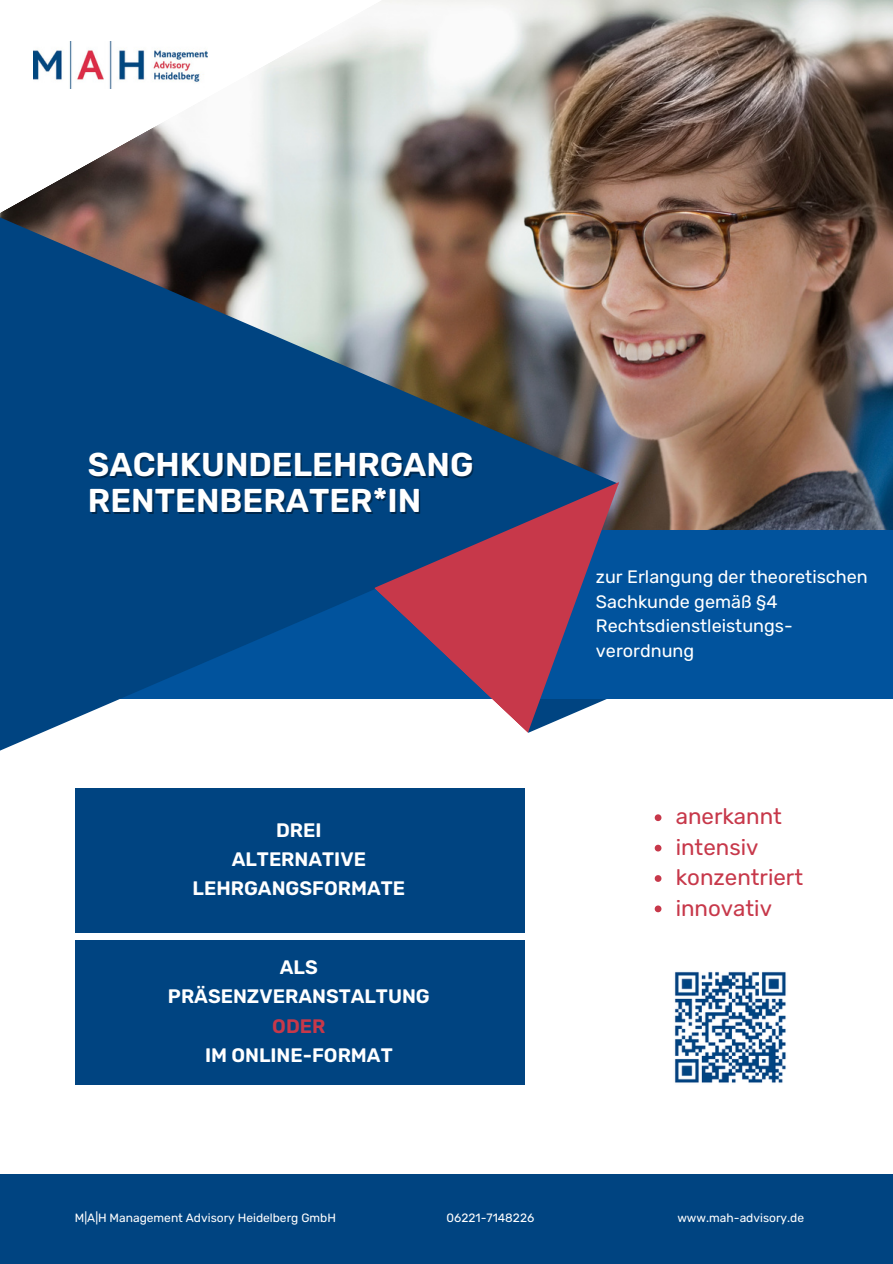
<style>
.page{position:relative;width:893px;height:1264px;background:#fff}
.page>*{position:absolute;margin:0;border:0;box-sizing:border-box;transform-origin:0 0}
.t1{font:600 33px/36px "Rubik";color:#fff}
.t2{font:22.35px "Rubik";color:#c7384a}
.t3{font:600 19.5px "Rubik";color:#fff}
.t4{font:600 19.5px "Rubik";color:#c7384a}
.t5{font:18px/24.8px "Rubik";color:#fff}
.t6{font:12px "Rubik";color:#fff}
</style>
<div class="page">
<img style="left:399px;top:0;width:493px;height:530px">
<div style="left:0;top:530px;width:892px;height:168px;background:#01539d"></div>
<svg style="left:0;top:179px;width:619px;height:572px;background:#436789"></svg>
<svg style="left:374px;top:409px;width:322px;height:324px"></svg>
<div style="left:75px;top:788px;width:449px;height:144px;background:#004481"></div>
<div style="left:75px;top:940px;width:449px;height:144px;background:#004481"></div>
<div style="left:0;top:1174px;width:892px;height:89px;background:#004481"></div>
<img style="left:674px;top:971px;width:112px;height:112px">
<svg style="left:0;top:0;width:399px;height:217px"></svg>
<img style="left:33px;top:41px;width:175px;height:48px">
<svg style="left:654px;top:814px;width:7px;height:7px"></svg>
<svg style="left:654px;top:844px;width:7px;height:7px"></svg>
<svg style="left:654px;top:875px;width:7px;height:6px"></svg>
<svg style="left:654px;top:905px;width:7px;height:7px"></svg>
<p class="t1" style="left:88px;top:447px;width:387px">SACHKUNDELEHRGANG<br>RENTENBERATER*IN</p>
<p class="t3" style="left:276px;top:818px;width:47px">DREI</p>
<p class="t3" style="left:232px;top:847px;width:136px">ALTERNATIVE</p>
<p class="t3" style="left:193px;top:876px;width:214px">LEHRGANGSFORMATE</p>
<p class="t3" style="left:280px;top:955px;width:39px">ALS</p>
<p class="t3" style="left:168px;top:985px;width:263px">PRÄSENZVERANSTALTUNG</p>
<p class="t4" style="left:272px;top:1014px;width:55px">ODER</p>
<p class="t3" style="left:205px;top:1043px;width:189px">IM ONLINE-FORMAT</p>
<p class="t5" style="left:596px;top:564px;width:273px">zur Erlangung der theoretischen<br>Sachkunde gemäß §4<br>Rechtsdienstleistungs&shy;verordnung</p>
<p class="t2" style="left:675px;top:803px;width:108px">anerkannt</p>
<p class="t2" style="left:675px;top:834px;width:84px">intensiv</p>
<p class="t2" style="left:675px;top:864px;width:129px">konzentriert</p>
<p class="t2" style="left:675px;top:894px;width:98px">innovativ</p>
<p class="t6" style="left:75px;top:1210px;width:262px">M|A|H Management Advisory Heidelberg GmbH</p>
<p class="t6" style="left:446px;top:1210px;width:89px">06221-7148226</p>
<p class="t6" style="left:677px;top:1210px;width:128px">www.mah-advisory.de</p>
</div>
